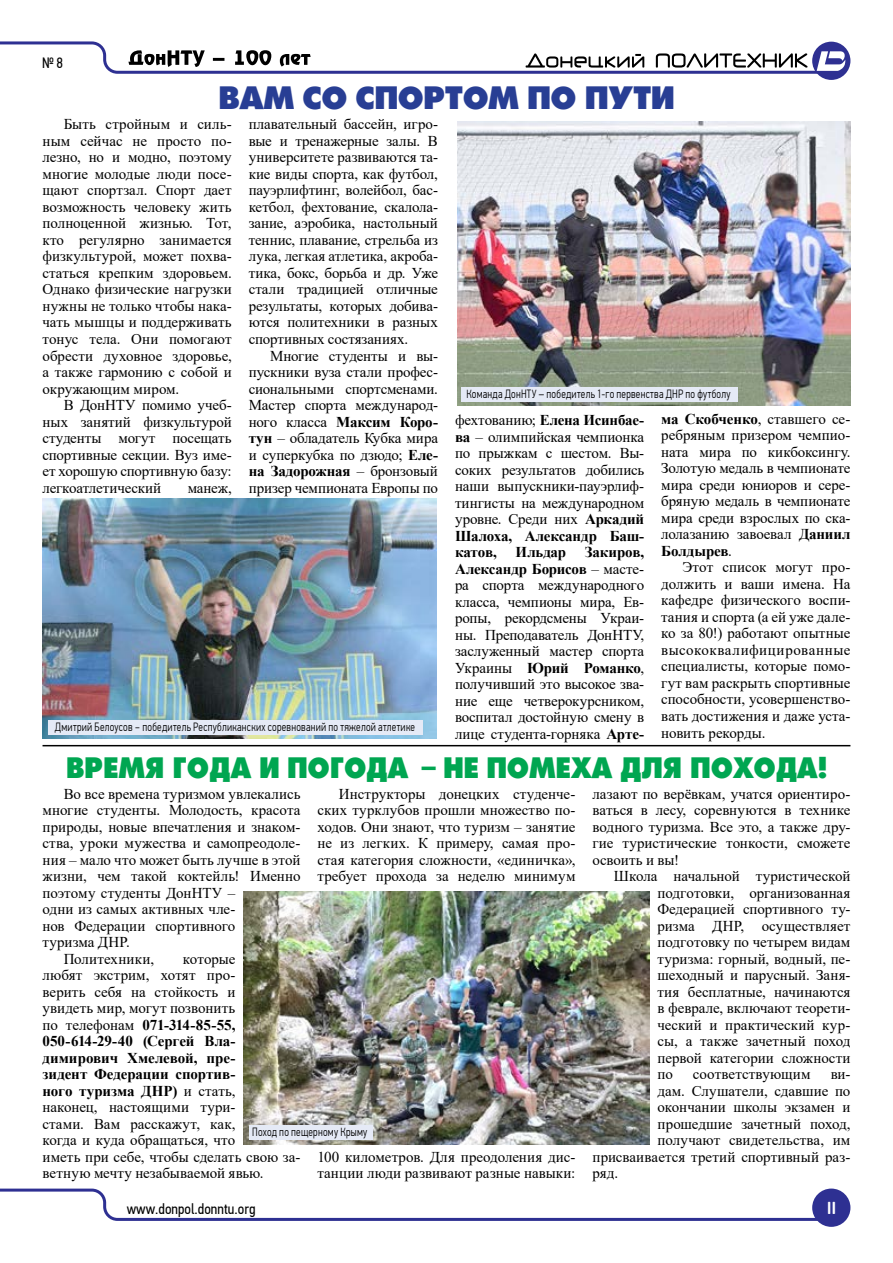
<style>
.page{position:relative;width:893px;height:1263px;background:#fff}
.page>*{position:absolute;margin:0;border:0;box-sizing:border-box;transform-origin:0 0}
.t1{font:34.5px "Futura Press Press";color:#283e94}
.t2{font:31.5px "Futura Press Press";letter-spacing:.01em;color:#00a651;scale:.94 1}
.t3{font:500 19.5px "Neuropol";color:#fff}
.t4{font:15px/16.5px "Times New Roman";color:#000;text-align:justify}
.t5{font:15px "PF Din Text Cond Pro";color:#000}
.t6{font:700 15px "Times New Roman";letter-spacing:-.015em;color:#000}
.t7{font:300 12px "PF Din Text Cond Pro";letter-spacing:.025em;color:#000;scale:.9 1}
.s1{font-weight:700}
</style>
<div class="page">
<div style="left:812px;top:42px;width:38px;height:38px;background:#2e3092;border-radius:50%"></div>
<div style="left:812px;top:1188px;width:38px;height:39px;background:#2e3092;border-radius:50%"></div>
<svg style="left:0;top:1188px;width:842px;height:33px"></svg>
<svg style="left:0;top:41px;width:845px;height:33px"></svg>
<hr style="left:43px;top:745px;width:807px;height:1px;background:#000">
<img style="left:43px;top:499px;width:394px;height:239px">
<img style="left:244px;top:891px;width:405px;height:254px">
<div style="left:249px;top:1126px;width:123px;height:14px;background:#e5eaf6"></div>
<div style="left:49px;top:720px;width:374px;height:15px;background:#e5eaf6"></div>
<img style="left:457px;top:122px;width:393px;height:283px">
<div style="left:461px;top:387px;width:276px;height:14px;background:#e5eaf6"></div>
<p class="t5" style="left:42px;top:54px;width:22px">№ 8</p>
<h1 class="t1" style="left:219px;top:77px;width:458px">ВАМ СО СПОРТОМ ПО ПУТИ</h1>
<p class="t4" style="left:43px;top:116px;width:191px;text-indent:21px">Быть стройным и силь&shy;ным сейчас не просто по&shy;лезно, но и модно, поэтому многие молодые люди посе&shy;щают спортзал. Спорт дает возможность человеку жить полноценной жизнью. Тот, кто регулярно занимается физкультурой, может похва&shy;статься крепким здоровьем.<br>Однако физические нагрузки нужны не только чтобы нака&shy;чать мышцы и поддерживать тонус тела. Они помогают обрести духовное здоровье, а также гармонию с собой и окружающим миром.</p>
<p class="t4" style="left:43px;top:396px;width:191px;text-indent:21px">В ДонНТУ помимо учеб&shy;ных занятий физкультурой студенты могут посещать спортивные секции. Вуз име&shy;ет хорошую спортивную базу: легкоатлетический</p>
<p class="t4" style="left:188px;top:479px;width:46px">манеж,</p>
<p class="t4" style="left:249px;top:116px;width:191px">плавательный бассейн, игро&shy;вые и тренажерные залы. В университете развиваются та&shy;кие виды спорта, как футбол, пауэрлифтинг, волейбол, бас&shy;кетбол, фехтование, скалола&shy;зание, аэробика, настольный теннис, плавание, стрельба из лука, легкая атлетика, акроба&shy;тика, бокс, борьба и др. Уже стали традицией отличные результаты, которых добива&shy;ются политехники в разных спортивных состязаниях.</p>
<p class="t4" style="left:249px;top:347px;width:191px;text-indent:21px">Многие студенты и вы&shy;пускники вуза стали профес&shy;сиональными спортсменами.<br>Мастер спорта международ&shy;ного класса <span class="s1">Максим Коро&shy;тун</span> – обладатель Кубка мира и суперкубка по дзюдо; <span class="s1">Еле&shy;на Задорожная</span> – бронзовый призер чемпионата Европы по</p>
<p class="t7" style="left:55px;top:720px;width:402px">Дмитрий Белоусов - победитель Республиканских соревнований по тяжелой атлетике</p>
<p class="t7" style="left:466px;top:387px;width:295px">Команда ДонНТУ – победитель 1-го первенства ДНР по футболу</p>
<p class="t4" style="left:455px;top:411px;width:191px">фехтованию; <span class="s1">Елена Исинбае&shy;ва</span> – олимпийская чемпионка по прыжкам с шестом. Вы&shy;соких результатов добились наши выпускники-пауэрлиф&shy;тингисты на международном уровне. Среди них <span class="s1">Аркадий Шалоха, Александр Баш&shy;катов,</span></p>
<p class="t4" style="left:455px;top:543px;width:191px;text-indent:130px"><span class="s1">Закиров, Александр Борисов</span> – масте&shy;ра спорта международного класса, чемпионы мира, Ев&shy;ропы, рекордсмены Украи&shy;ны. Преподаватель ДонНТУ, заслуженный мастер спорта Украины <span class="s1">Юрий Романко</span>, получивший это высокое зва&shy;ние еще четверокурсником, воспитал достойную смену в лице студента-горняка <span class="s1">Арте-</span></p>
<p class="t6" style="left:516px;top:541px;width:52px">Ильдар</p>
<p class="t4" style="left:661px;top:410px;width:191px"><span class="s1">ма Скобченко</span>, ставшего се&shy;ребряным призером чемпио&shy;ната мира по кикбоксингу.<br>Золотую медаль в чемпионате мира среди юниоров и сере&shy;бряную медаль в чемпионате мира среди взрослых по ска&shy;лолазанию завоевал <span class="s1">Даниил Болдырев</span>.</p>
<p class="t4" style="left:661px;top:559px;width:191px;text-indent:21px">Этот список могут про&shy;должить и ваши имена. На кафедре физического воспи&shy;тания и спорта (а ей уже дале&shy;ко за 80!) работают опытные высококвалифицированные специалисты, которые помо&shy;гут вам раскрыть спортивные способности, усовершенство&shy;вать достижения и даже уста&shy;новить рекорды.</p>
<h2 class="t2" style="left:66px;top:749px;width:811px">ВРЕМЯ ГОДА И ПОГОДА – НЕ ПОМЕХА ДЛЯ ПОХОДА!</h2>
<p class="t4" style="left:64px;top:785px;width:238px">Во все времена туризмом увлекались</p>
<p class="t4" style="left:43px;top:801px;width:259px">многие студенты. Молодость, красота</p>
<p class="t4" style="left:43px;top:818px;width:259px">природы, новые впечатления и знаком-</p>
<p class="t4" style="left:43px;top:834px;width:259px">ства, уроки мужества и самопреодоле-</p>
<p class="t4" style="left:43px;top:851px;width:259px">ния – мало что может быть лучше в этой</p>
<p class="t4" style="left:43px;top:867px;width:259px">жизни, чем такой коктейль! Именно</p>
<p class="t4" style="left:43px;top:884px;width:194px">поэтому студенты ДонНТУ –</p>
<p class="t4" style="left:43px;top:900px;width:194px">одни из самых активных чле-</p>
<p class="t4" style="left:43px;top:917px;width:194px">нов Федерации спортивного</p>
<p class="t4" style="left:43px;top:933px;width:89px">туризма ДНР.</p>
<p class="t4" style="left:64px;top:950px;width:92px">Политехники,</p>
<p class="t4" style="left:317px;top:785px;width:259px;text-indent:21px">Инструкторы донецких студенче&shy;ских турклубов прошли множество по&shy;ходов. Они знают, что туризм – занятие не из легких. К примеру, самая про&shy;стая категория сложности, «единичка», требует прохода за неделю минимум</p>
<p class="t4" style="left:43px;top:950px;width:259px;text-align:left;text-indent:140px">которые<br>любят экстрим, хотят про-<br>верить себя на стойкость и<br>увидеть мир, могут позвонить<br>по телефонам <span class="s1">071-314-85-55,<br>050-614-29-40 (Сергей Вла&shy;димирович Хмелевой, пре-<br>зидент Федерации спортив-<br>ного туризма ДНР)</span> и стать,<br>наконец, настоящими тури-<br>стами. Вам расскажут, как,<br>когда и куда обращаться, что<br>иметь при себе, чтобы сделать свою за&shy;ветную мечту незабываемой явью.</p>
<p class="t7" style="left:252px;top:1125px;width:129px">Поход по пещерному Крыму</p>
<p class="t4" style="left:317px;top:1148px;width:259px">100 километров. Для преодоления дис&shy;танции люди развивают разные навыки:</p>
<p class="t4" style="left:592px;top:785px;width:259px">лазают по верёвкам, учатся ориентиро&shy;ваться в лесу, соревнуются в технике водного туризма. Все это, а также дру&shy;гие туристические тонкости, сможете освоить и вы!</p>
<p class="t4" style="left:657px;top:867px;width:194px;text-indent:-44px">Школа начальной туристической подготовки, организованная Федерацией спортивного ту&shy;ризма ДНР, осуществляет подготовку по четырем видам туризма: горный, водный, пе&shy;шеходный и парусный. Заня&shy;тия бесплатные, начинаются в феврале, включают теорети&shy;ческий и практический кур&shy;сы, а также зачетный поход первой категории сложности по</p>
<p class="t4" style="left:693px;top:1065px;width:119px">соответствующим</p>
<p class="t4" style="left:831px;top:1065px;width:21px">ви-</p>
<p class="t4" style="left:657px;top:1082px;width:194px">дам. Слушатели, сдавшие по</p>
<p class="t4" style="left:657px;top:1098px;width:194px">окончании школы экзамен и</p>
<p class="t4" style="left:657px;top:1115px;width:194px">прошедшие зачетный поход,</p>
<p class="t4" style="left:657px;top:1131px;width:194px">получают свидетельства, им</p>
<p class="t4" style="left:592px;top:1148px;width:259px">присваивается третий спортивный раз-</p>
<p class="t4" style="left:592px;top:1164px;width:27px">ряд.</p>
<p class="t5" style="left:127px;top:1200px;width:130px">www.donpol.donntu.org</p>
<h3 class="t3" style="left:827px;top:1199px;width:11px">11</h3>
</div>
